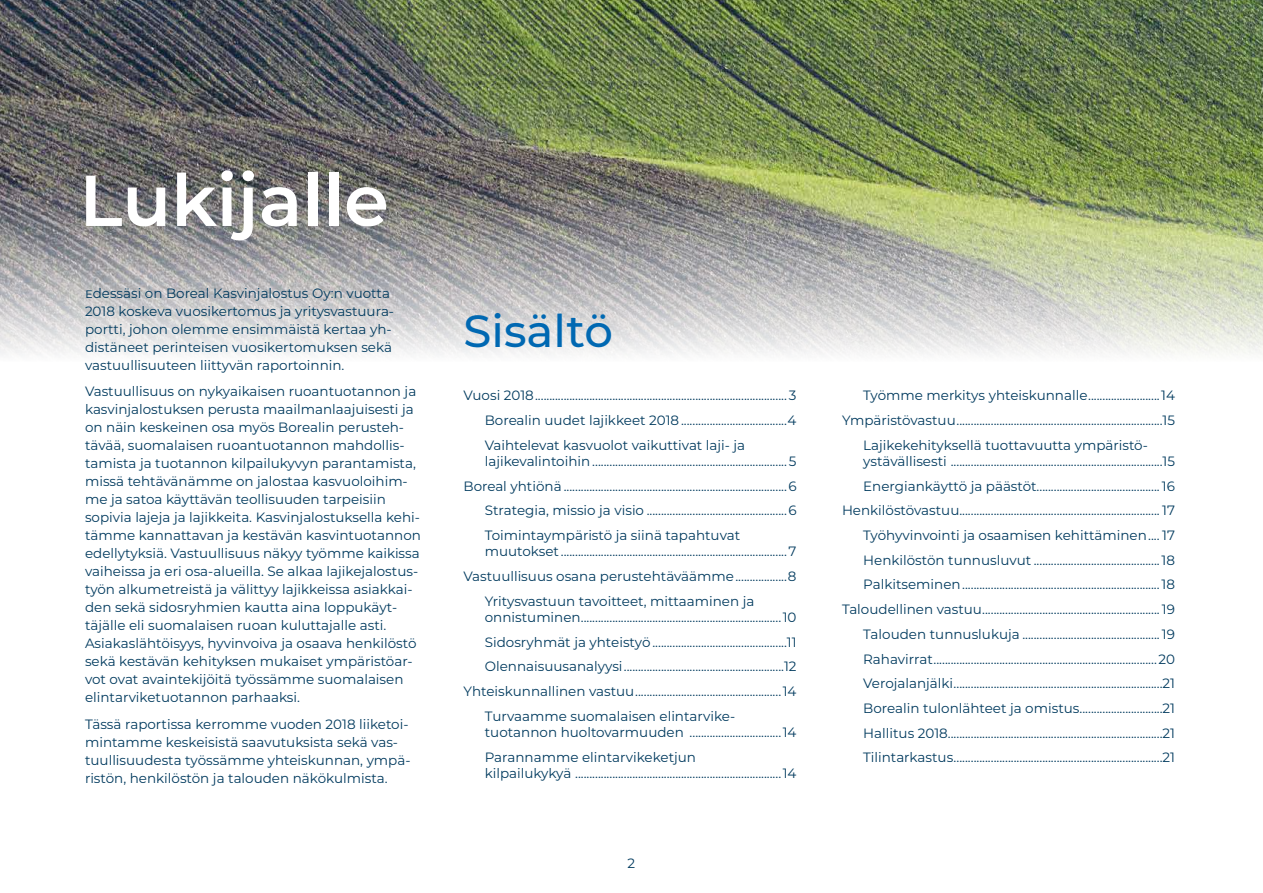
<style>
.page{position:relative;width:1263px;height:893px;background:#fff}
.page>*{position:absolute;margin:0;border:0;box-sizing:border-box;transform-origin:0 0}
.t1{font:600 72px "Montserrat";color:#fff}
.t2{font:500 45px "Montserrat";color:#0068b2}
.t3{font:13.5px/18px "Montserrat";color:#003a5e}
</style>
<div class="page">
<img style="left:0;top:0;width:1263px;height:355px">
<h1 class="t1" style="left:79px;top:149px;width:311px">Lukijalle</h1>
<p class="t3" style="left:85px;top:284px;width:311px">Edessäsi on Boreal Kasvinjalostus Oy:n vuotta 2018 koskeva vuosikertomus ja yritysvastuura&shy;portti, johon olemme ensimmäistä kertaa yh&shy;distäneet perinteisen vuosikertomuksen sekä vastuullisuuteen liittyvän raportoinnin.</p>
<p class="t3" style="left:85px;top:382px;width:337px">Vastuullisuus on nykyaikaisen ruoantuotannon ja kasvinjalostuksen perusta maailmanlaajuisesti ja on näin keskeinen osa myös Borealin perusteh&shy;tävää, suomalaisen ruoantuotannon mahdollis&shy;tamista ja tuotannon kilpailukyvyn parantamista, missä tehtävänämme on jalostaa kasvuoloihim&shy;me ja satoa käyttävän teollisuuden tarpeisiin sopivia lajeja ja lajikkeita. Kasvinjalostuksella kehi&shy;tämme kannattavan ja kestävän kasvintuotannon edellytyksiä. Vastuullisuus näkyy työmme kaikissa vaiheissa ja eri osa-alueilla. Se alkaa lajikejalostus&shy;työn alkumetreistä ja välittyy lajikkeissa asiakkai&shy;den sekä sidosryhmien kautta aina loppukäyt&shy;täjälle eli suomalaisen ruoan kuluttajalle asti.<br>Asiakaslähtöisyys, hyvinvoiva ja osaava henkilöstö sekä kestävän kehityksen mukaiset ympäristöar&shy;vot ovat avaintekijöitä työssämme suomalaisen elintarviketuotannon parhaaksi.</p>
<p class="t3" style="left:85px;top:715px;width:327px">Tässä raportissa kerromme vuoden 2018 liiketoi&shy;mintamme keskeisistä saavutuksista sekä vas&shy;tuullisuudesta työssämme yhteiskunnan, ympä&shy;ristön, henkilöstön ja talouden näkökulmista.</p>
<h2 class="t2" style="left:463px;top:299px;width:151px">Sisältö</h2>
<p class="t3" style="left:485px;top:383px;width:313px;line-height:24.8px;text-align:justify;text-indent:-21px">Vuosi 2018........................................................................................ 3<br>Borealin uudet lajikkeet 2018.....................................4<br>Vaihtelevat kasvuolot vaikuttivat laji- ja</p>
<p class="t3" style="left:485px;top:452px;width:313px">lajikevalintoihin.................................................................... 5</p>
<p class="t3" style="left:463px;top:476px;width:335px">Boreal yhtiönä ..............................................................................6</p>
<p class="t3" style="left:485px;top:501px;width:313px">Strategia, missio ja visio .................................................6</p>
<p class="t3" style="left:485px;top:526px;width:257px">Toimintaympäristö ja siinä tapahtuvat</p>
<p class="t3" style="left:485px;top:542px;width:313px">muutokset ...............................................................................7</p>
<p class="t3" style="left:463px;top:567px;width:335px">Vastuullisuus osana perustehtäväämme..................8</p>
<p class="t3" style="left:485px;top:591px;width:271px">Yritysvastuun tavoitteet, mittaaminen ja</p>
<p class="t3" style="left:485px;top:607px;width:313px">onnistuminen......................................................................10</p>
<p class="t3" style="left:485px;top:632px;width:313px">Sidosryhmät ja yhteistyö...............................................11</p>
<p class="t3" style="left:485px;top:657px;width:313px">Olennaisuusanalyysi........................................................12</p>
<p class="t3" style="left:463px;top:682px;width:335px">Yhteiskunnallinen vastuu...................................................14</p>
<p class="t3" style="left:485px;top:706px;width:252px">Turvaamme suomalaisen elintarvike-</p>
<p class="t3" style="left:485px;top:719px;width:313px;line-height:24.8px">tuotannon huoltovarmuuden ................................14<br>Parannamme elintarvikeketjun</p>
<p class="t3" style="left:485px;top:763px;width:313px">kilpailukykyä ........................................................................14</p>
<p class="t3" style="left:628px;top:853px;width:9px">2</p>
<p class="t3" style="left:863px;top:386px;width:313px">Työmme merkitys yhteiskunnalle.........................14</p>
<p class="t3" style="left:842px;top:411px;width:335px">Ympäristövastuu........................................................................15</p>
<p class="t3" style="left:863px;top:435px;width:285px">Lajikekehityksellä tuottavuutta ympäristö-</p>
<p class="t3" style="left:842px;top:448px;width:335px;line-height:24.8px;text-align:right">ystävällisesti ..........................................................................15<br>Energiankäyttö ja päästöt........................................... 16<br>Henkilöstövastuu...................................................................... 17<br>Työhyvinvointi ja osaamisen kehittäminen.... 17<br>Henkilöstön tunnusluvut ............................................18<br>Palkitseminen.....................................................................18<br>Taloudellinen vastuu.............................................................. 19<br>Talouden tunnuslukuja ................................................ 19<br>Rahavirrat..............................................................................20<br>Verojalanjälki.........................................................................21<br>Borealin tulonlähteet ja omistus.............................21<br>Hallitus 2018...........................................................................21<br>Tilintarkastus.........................................................................21</p>
</div>
